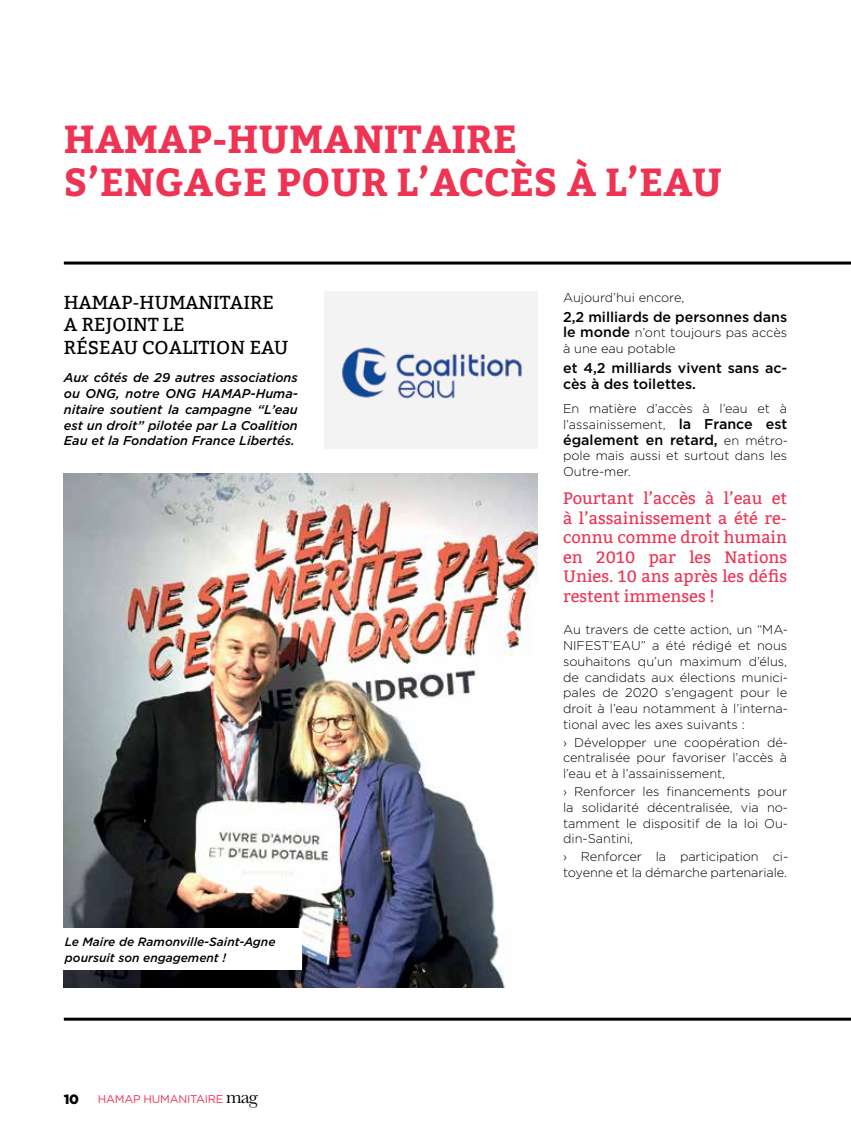
<style>
.page{position:relative;width:851px;height:1127px;background:#fff}
.page>*{position:absolute;margin:0;border:0;box-sizing:border-box;transform-origin:0 0}
.t1{font:700 39px/43.5px "Bitter";color:#ee3353}
.t2{font:18.75px/22.5px "Bitter";color:#000}
.t3{font:16.5px/19.5px "Bitter";color:#ee3353;text-align:justify}
.t4{font:500 14.25px/15.8px "Gotham";color:#000}
.t5{font:900 13.5px "Gotham";color:#000}
.t6{font:300 12.75px/15.8px "Gotham";color:#000}
.t7{font:italic 500 12.75px/15.8px "Gotham";color:#000;text-align:justify}
.t8{font:italic 500 12px/15.8px "Gotham";color:#000}
.t9{font:11.25px "Gotham";letter-spacing:-.02em;color:#ee3353}
.s1{font-family:"Baskerville";font-size:19.5px;color:#000}
.s2{font-weight:500;font-size:14.25px}
.s3{font-weight:300;font-size:12.75px}
</style>
<div class="page">
<hr style="left:64px;top:261px;width:786px;height:3px;background:#000">
<hr style="left:64px;top:1017px;width:786px;height:3px;background:#000">
<img style="left:64px;top:473px;width:473px;height:515px">
<div style="left:324px;top:291px;width:213px;height:158px;background:#f3f3f4"></div>
<div style="left:56px;top:928px;width:246px;height:41px;background:#fff"></div>
<img style="left:341px;top:347px;width:181px;height:52px">
<h1 class="t1" style="left:64px;top:117px;width:31px">HAMAP</h1>
<h1 class="t1" style="left:64px;top:117px;width:660px;text-indent:148px">-HUMANITAIRE<br>S’ENGAGE POUR L’ACCÈS À L’EAU</h1>
<h2 class="t2" style="left:64px;top:291px;width:226px">HAMAP-Humanitaire a rejo int le<br>réseau Coalitio n Eau</h2>
<p class="t7" style="left:64px;top:370px;width:236px">Aux côtés de 29 autres associations ou ONG, notre ONG HAMAP-Huma&shy;nitaire soutient la campagne “L’eau est un droit” pilotée par La Coalition Eau et la Fondation France Libertés.</p>
<p class="t8" style="left:65px;top:933px;width:212px">Le Maire de Ramonville-Saint-Agne poursuit son engagement !</p>
<p class="t5" style="left:64px;top:1091px;width:17px">10</p>
<p class="t9" style="left:98px;top:1092px;width:161px">HAMAP HUMANITAIRE <span class="s1">mag</span></p>
<p class="t6" style="left:563px;top:289px;width:123px">Aujourd’hui encore,</p>
<p class="t4" style="left:563px;top:308px;width:225px">2,2 milliards de personnes dans</p>
<p class="t6" style="left:563px;top:325px;width:225px"><span class="s2">le monde</span> n’ont toujours pas accès à une eau potable</p>
<p class="t4" style="left:563px;top:360px;width:226px">et 4,2 milliards vivent sans ac&shy;cès à des toilettes.</p>
<p class="t6" style="left:563px;top:401px;width:225px">En matière d’accès à l’eau et à l’assainissement, <span class="s2">la France est</span></p>
<p class="t4" style="left:563px;top:431px;width:226px">également en retard, <span class="s3">en métro-</span></p>
<p class="t6" style="left:563px;top:448px;width:225px">pole mais aussi et surtout dans les<br>Outre-mer.</p>
<p class="t3" style="left:563px;top:489px;width:225px">Pourtant l’accès à l’eau et à l’assainissement a été re&shy;connu comme droit humain en 2010 par les Nations Unies. 10 ans après les défis restent immenses !</p>
<p class="t6" style="left:563px;top:622px;width:226px;text-align:justify">Au travers de cette action, un “MA-NIFEST’EAU” a été rédigé et nous souhaitons qu’un maximum d’élus, de candidats aux élections munici&shy;pales de 2020 s’engagent pour le droit à l’eau notamment à l’interna&shy;tional avec les axes suivants :</p>
<p class="t6" style="left:563px;top:734px;width:226px;text-align:justify">› Développer une coopération dé&shy;centralisée pour favoriser l’accès à l’eau et à l’assainissement,</p>
<p class="t6" style="left:563px;top:783px;width:226px;text-align:justify">› Renforcer les financements pour la solidarité décentralisée, via no&shy;tamment le dispositif de la loi Ou&shy;din-Santini,</p>
<p class="t6" style="left:563px;top:849px;width:226px">› Renforcer la participation ci&shy;toyenne et la démarche partenariale.</p>
</div>
